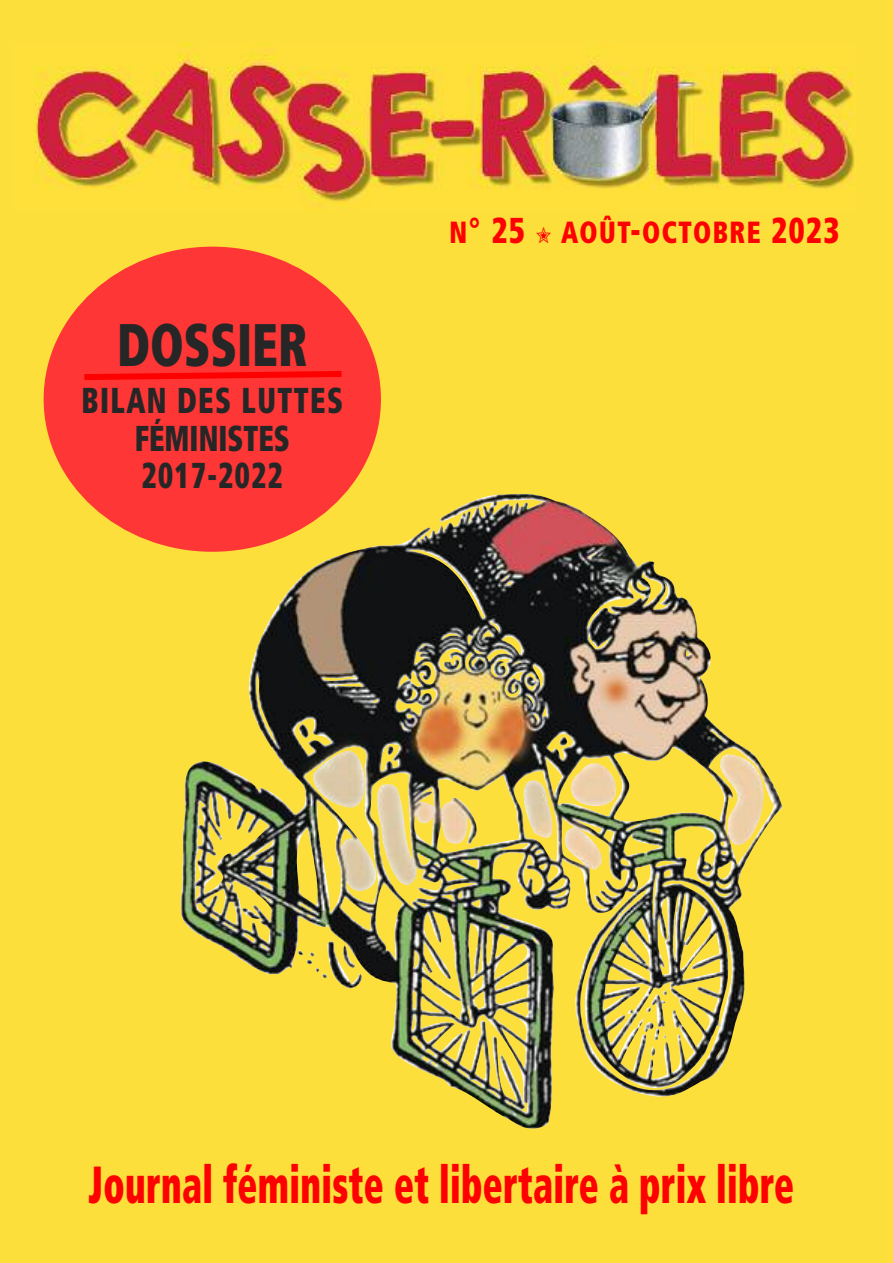
<style>
.page{position:relative;width:893px;height:1263px;background:#fddf3b}
.page>*{position:absolute;margin:0;border:0;box-sizing:border-box;transform-origin:0 0}
.t1{font:900 condensed 60px "Frutiger LT Std";color:#272627;scale:.8 1}
.t2{font:900 condensed 52.2px "Frutiger LT Std";letter-spacing:.01em;color:#f00;scale:.69 1}
.t3{font:900 condensed 36px/37.5px "Frutiger LT Std";letter-spacing:.05em;color:#272627;text-align:center;scale:.8 1}
.t4{font:900 condensed 30.6px "Frutiger LT Std";letter-spacing:.06em;color:#f00;scale:.84 1}
.s1{font-size:36px}
</style>
<div class="page">
<img style="left:181px;top:494px;width:601px;height:635px">
<img style="left:34px;top:44px;width:820px;height:160px">
<div style="left:44px;top:247px;width:337px;height:305px;background:#ff3636;border-radius:50%"></div>
<svg style="left:84px;top:371px;width:258px;height:9px"></svg>
<p class="t1" style="left:117px;top:308px;width:239px">DOSSIER</p>
<p class="t3" style="left:81px;top:381px;width:328px">BILAN DES LUTTES<br>FÉMINISTES<br>2017-2022</p>
<p class="t4" style="left:449px;top:214px;width:466px">N<span class="s1">° 25</span> ✮ AOÛT<span class="s1">-</span>OCTOBRE <span class="s1">2023</span></p>
<p class="t2" style="left:88px;top:1153px;width:1024px">Journal féministe et libertaire à prix libre</p>
</div>
